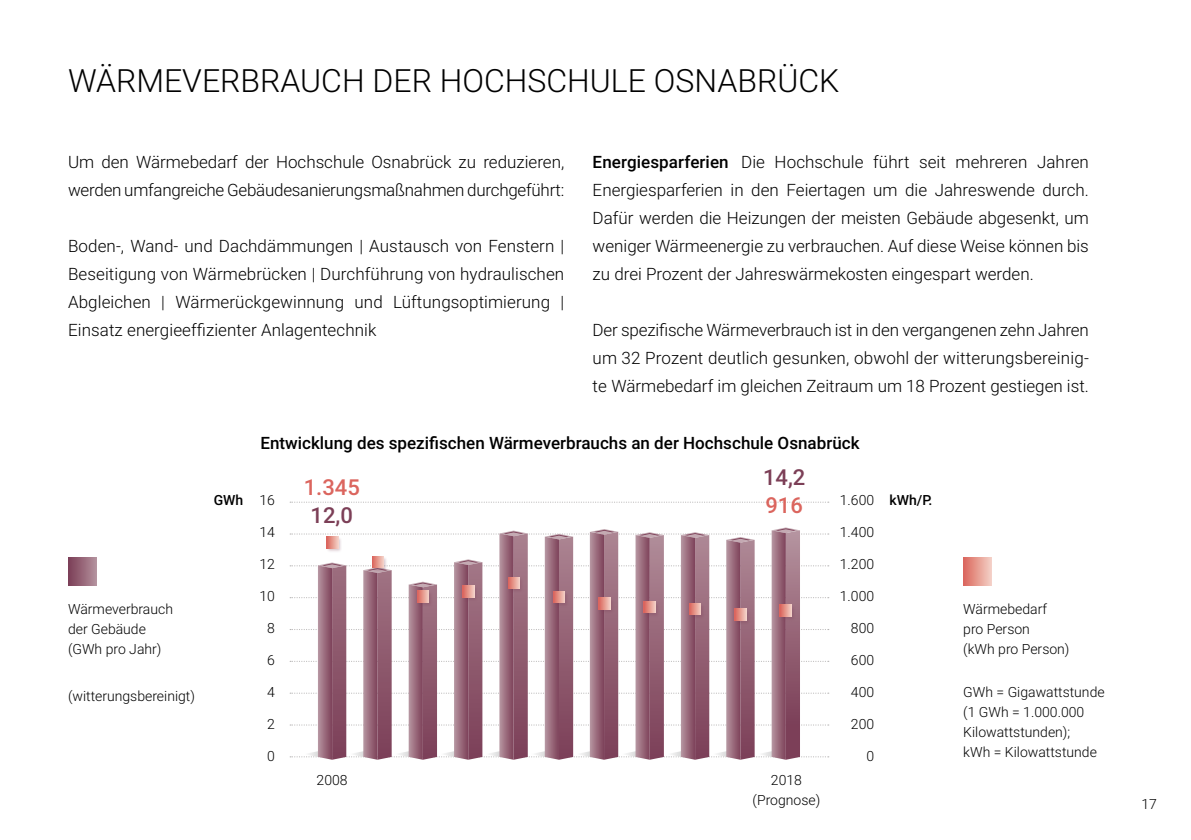
<style>
.page{position:relative;width:1191px;height:840px;background:#fff}
.page>*{position:absolute;margin:0;border:0;box-sizing:border-box;transform-origin:0 0}
._01_Head_H1___Zweize{font:300 32px "Roboto";color:#000}
.Angaben___8_Pt___Med{font:500 22px/28px "Roboto";color:#db655e;text-align:center}
.Angaben___8_Pt___Med-2{font:500 22px "Roboto";color:#7c3f57}
.Copy_Block{font:300 17px/28px "Roboto";color:#000;text-align:justify}
.Copytext___Medium{font:500 17px "Roboto";color:#000}
.Angaben___7_Pt___Lig{font:300 14px/20px "Roboto";color:#000}
.Seitenzahlen{font:300 14px/20px "Roboto";color:#000;text-align:center}
.Angaben___8_Pt___Med-3{font:500 14px "Roboto";color:#000}
.s1{font-weight:500}
.s2{color:#7c3f57}
</style>
<div class="page">
<svg style="left:290px;top:501px;width:539px;height:1px"></svg>
<div style="left:68px;top:557px;width:28px;height:28px;background:linear-gradient(to right,#7a3d55,#b08b98)"></div>
<div style="left:963px;top:557px;width:28px;height:28px;background:linear-gradient(to right,#db655b,#f2cabf)"></div>
<svg style="left:290px;top:527px;width:539px;height:232px"></svg>
<p class="_01_Head_H1___Zweize" style="left:68px;top:58px;width:773px">WÄRMEVERBRAUCH DER HOCHSCHULE OSNABRÜCK</p>
<p class="Copy_Block" style="left:68px;top:147px;width:498px">Um den Wärmebedarf der Hochschule Osnabrück zu reduzieren, werden umfangreiche Gebäudesanierungsmaßnahmen durchgeführt:</p>
<p class="Copy_Block" style="left:68px;top:231px;width:498px">Boden-, Wand- und Dachdämmungen | Austausch von Fenstern | Beseitigung von Wärmebrücken | Durchführung von hydraulischen Abgleichen | Wärmerückgewinnung und Lüftungsoptimierung | Einsatz energieeffizienter Anlagentechnik</p>
<p class="Copy_Block" style="left:592px;top:147px;width:498px"><span class="s1">Energiesparferien</span> Die Hochschule führt seit mehreren Jahren Energiesparferien in den Feiertagen um die Jahreswende durch.<br>Dafür werden die Heizungen der meisten Gebäude abgesenkt, um weniger Wärmeenergie zu verbrauchen. Auf diese Weise können bis zu drei Prozent der Jahreswärmekosten eingespart werden.</p>
<p class="Copy_Block" style="left:592px;top:315px;width:498px">Der spezifische Wärmeverbrauch ist in den vergangenen zehn Jahren um 32 Prozent deutlich gesunken, obwohl der witterungsbereinig&shy;te Wärmebedarf im gleichen Zeitraum um 18 Prozent gestiegen ist.</p>
<p class="Copytext___Medium" style="left:260px;top:430px;width:600px">Entwicklung des spezifischen Wärmeverbrauchs an der Hochschule Osnabrück</p>
<p class="Angaben___8_Pt___Med-2" style="left:763px;top:461px;width:44px">14,2</p>
<p class="Angaben___8_Pt___Med" style="left:765px;top:490px;width:39px">916</p>
<p class="Angaben___8_Pt___Med" style="left:304px;top:472px;width:58px">1.345<br><span class="s2">12,0</span></p>
<p class="Angaben___8_Pt___Med-3" style="left:214px;top:490px;width:31px">GWh</p>
<p class="Angaben___7_Pt___Lig" style="left:840px;top:489px;width:36px">1.600</p>
<p class="Angaben___8_Pt___Med-3" style="left:889px;top:490px;width:45px">kWh/P.</p>
<p class="Angaben___7_Pt___Lig" style="left:840px;top:521px;width:36px">1.400</p>
<p class="Angaben___7_Pt___Lig" style="left:840px;top:553px;width:36px">1.200</p>
<p class="Angaben___7_Pt___Lig" style="left:840px;top:585px;width:36px">1.000</p>
<p class="Angaben___7_Pt___Lig" style="left:851px;top:617px;width:25px">800</p>
<p class="Angaben___7_Pt___Lig" style="left:851px;top:649px;width:25px">600</p>
<p class="Angaben___7_Pt___Lig" style="left:851px;top:680px;width:25px">400</p>
<p class="Angaben___7_Pt___Lig" style="left:851px;top:712px;width:25px">200</p>
<p class="Angaben___7_Pt___Lig" style="left:866px;top:744px;width:9px">0</p>
<p class="Angaben___7_Pt___Lig" style="left:317px;top:769px;width:33px">2008</p>
<p class="Seitenzahlen" style="left:752px;top:768px;width:69px">2018 (Prognose)</p>
<p class="Angaben___7_Pt___Lig" style="left:259px;top:489px;width:17px">16</p>
<p class="Angaben___7_Pt___Lig" style="left:259px;top:521px;width:17px">14</p>
<p class="Angaben___7_Pt___Lig" style="left:259px;top:553px;width:17px">12</p>
<p class="Angaben___7_Pt___Lig" style="left:259px;top:585px;width:17px">10</p>
<p class="Angaben___7_Pt___Lig" style="left:267px;top:617px;width:9px">8</p>
<p class="Angaben___7_Pt___Lig" style="left:267px;top:649px;width:9px">6</p>
<p class="Angaben___7_Pt___Lig" style="left:267px;top:680px;width:9px">4</p>
<p class="Angaben___7_Pt___Lig" style="left:267px;top:712px;width:9px">2</p>
<p class="Angaben___7_Pt___Lig" style="left:267px;top:744px;width:9px">0</p>
<p class="Angaben___7_Pt___Lig" style="left:68px;top:597px;width:106px">Wärmeverbrauch der Gebäude (GWh pro Jahr)</p>
<p class="Angaben___7_Pt___Lig" style="left:963px;top:597px;width:108px">Wärmebedarf pro Person<br>(kWh pro Person)</p>
<p class="Angaben___7_Pt___Lig" style="left:963px;top:681px;width:143px">GWh = Gigawattstunde (1 GWh = 1.000.000<br>Kilowattstunden);<br>kWh = Kilowattstunde</p>
<p class="Angaben___7_Pt___Lig" style="left:68px;top:685px;width:128px">(witterungsbereinigt)</p>
<p class="Angaben___7_Pt___Lig" style="left:1141px;top:793px;width:17px">17</p>
</div>
